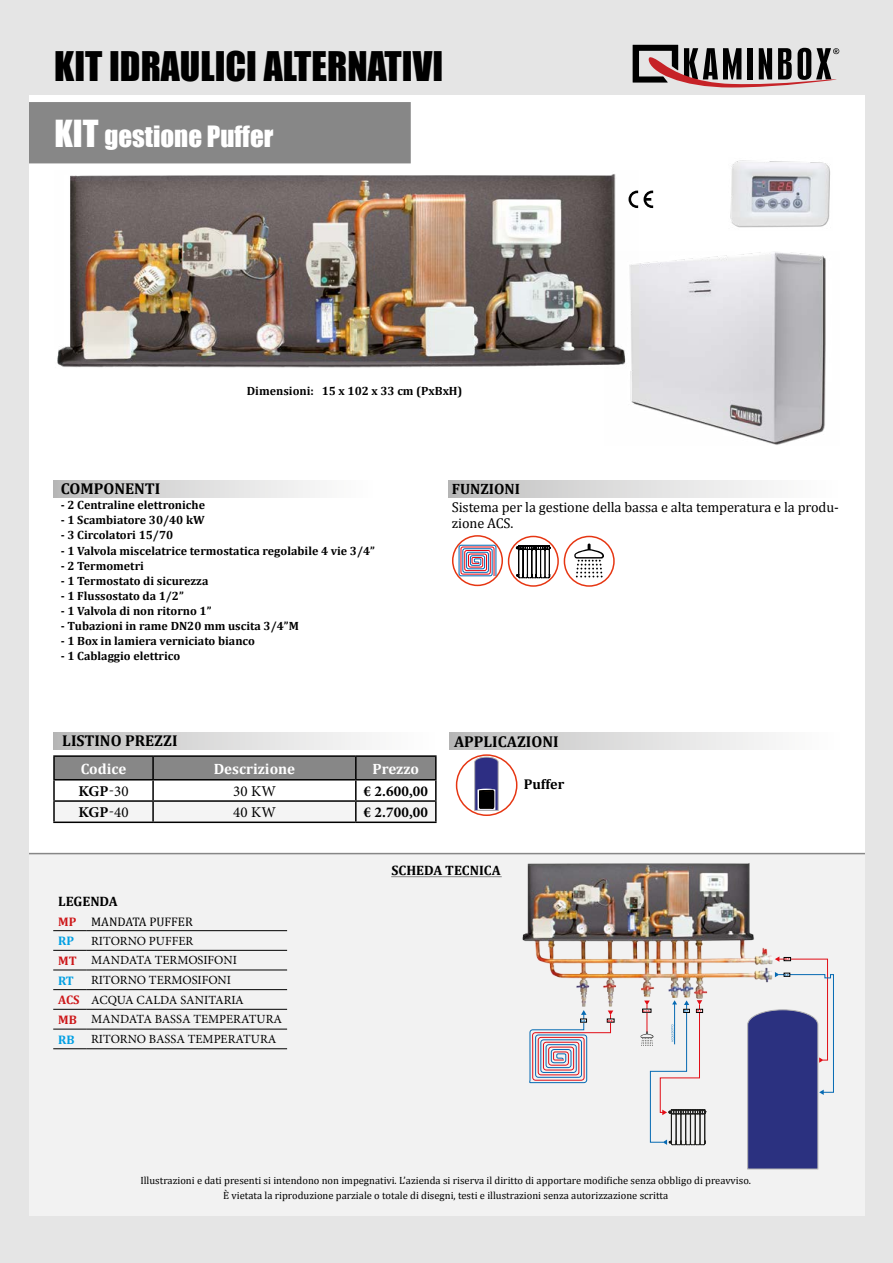
<style>
.page{position:relative;width:893px;height:1263px;background:#fff}
.page>*{position:absolute;margin:0;border:0;box-sizing:border-box;transform-origin:0 0}
.t1{font:37.5px "Impact";color:#000}
.t2{font:27px "Impact";color:#fff}
.t3{font:700 15.75px "Cambria";color:#000}
.t4{font:700 15px "Minion Pro";letter-spacing:.01em;color:#000}
.t5{font:700 15px "Cambria";color:#fff}
.t6{font:700 15px "Cambria";color:#000}
.t7{font:15px "Minion Pro";letter-spacing:.01em;color:#000}
.t8{font:14.25px/15.8px "Cambria";letter-spacing:-.005em;color:#000}
.t9{font:700 14.25px "Cambria";color:#000}
.t10{font:700 13.65px "Cambria";color:#000}
.t11{font:12.45px/19.6px "Minion Pro";color:#000}
.t12{font:12.45px/19.6px "Cambria";color:#000}
.t13{font:700 12.45px "Cambria";color:#009fe3}
.t14{font:700 12px "Cambria";color:#000}
.t15{font:10.5px/15px "Cambria";color:#000;text-align:center}
.t16{font:700 3px "Myriad Pro";color:#0069b4}
.t17{font:700 3px "Myriad Pro";color:#e30613}
.t18{font:700 3px "Myriad Pro";color:#e20e17}
.s1{font-size:34.35px}
.s2{font-weight:400}
.s3{font-weight:700;color:#cd1719}
.s4{font-weight:700;color:#009fe3}
.s5{font-family:"Cambria";font-weight:700;color:#cd1719}
</style>
<div class="page">
<div style="left:0;top:0;width:893px;height:95px;background:#e5e5e5"></div>
<div style="left:0;top:1216px;width:893px;height:47px;background:#e5e5e5"></div>
<div style="left:28px;top:854px;width:837px;height:362px;background:#f2f2f2"></div>
<svg style="left:633px;top:45px;width:206px;height:42px"></svg>
<div style="left:28px;top:102px;width:383px;height:61px;background:#878787"></div>
<svg style="left:644px;top:191px;width:9px;height:17px"></svg>
<img style="left:522px;top:863px;width:250px;height:144px">
<svg style="left:747px;top:956px;width:87px;height:214px"></svg>
<svg style="left:641px;top:1000px;width:65px;height:145px"></svg>
<svg style="left:529px;top:1010px;width:85px;height:73px"></svg>
<hr style="left:53px;top:930px;width:33px;height:1px;background:#000">
<hr style="left:86px;top:930px;width:201px;height:1px;background:#000">
<hr style="left:86px;top:950px;width:201px;height:1px;background:#000">
<hr style="left:53px;top:970px;width:33px;height:1px;background:#000">
<hr style="left:86px;top:970px;width:201px;height:1px;background:#000">
<hr style="left:86px;top:989px;width:201px;height:1px;background:#000">
<hr style="left:53px;top:1009px;width:33px;height:1px;background:#000">
<hr style="left:86px;top:1009px;width:201px;height:1px;background:#000">
<hr style="left:86px;top:1029px;width:201px;height:1px;background:#000">
<hr style="left:86px;top:1048px;width:201px;height:1px;background:#000">
<hr style="left:53px;top:950px;width:33px;height:1px;background:#000">
<hr style="left:53px;top:989px;width:33px;height:1px;background:#000">
<hr style="left:53px;top:1029px;width:33px;height:1px;background:#000">
<hr style="left:53px;top:1048px;width:33px;height:1px;background:#000">
<div style="left:564px;top:536px;width:51px;height:51px;border:2px solid #e63612;border-radius:50%"></div>
<svg style="left:574px;top:543px;width:32px;height:34px"></svg>
<div style="left:508px;top:536px;width:51px;height:51px;border:2px solid #e63612;border-radius:50%"></div>
<svg style="left:516px;top:545px;width:34px;height:33px"></svg>
<div style="left:452px;top:535px;width:51px;height:51px;border:2px solid #e63612;border-radius:50%"></div>
<svg style="left:458px;top:544px;width:39px;height:33px"></svg>
<div style="left:456px;top:754px;width:61px;height:62px;border:2px solid #e63612;border-radius:50%"></div>
<svg style="left:474px;top:756px;width:25px;height:55px"></svg>
<hr style="left:28px;top:853px;width:865px;height:1px;background:#878787">
<div style="left:54px;top:480px;width:320px;height:17px;background:linear-gradient(to right,#bfbfbf,#fff)"></div>
<img style="left:57px;top:174px;width:581px;height:194px">
<div style="left:450px;top:732px;width:391px;height:17px;background:linear-gradient(to right,#bfbfbf,#fff)"></div>
<div style="left:448px;top:480px;width:391px;height:17px;background:linear-gradient(to right,#bfbfbf,#fff)"></div>
<hr style="left:391px;top:876px;width:111px;height:1px;background:#878787">
<div style="left:55px;top:757px;width:380px;height:22px;background:#878787"></div>
<hr style="left:53px;top:755px;width:100px;height:2px;background:#000">
<hr style="left:53px;top:757px;width:2px;height:22px;background:#000">
<hr style="left:153px;top:755px;width:203px;height:2px;background:#000">
<hr style="left:152px;top:757px;width:2px;height:22px;background:#000">
<hr style="left:356px;top:755px;width:81px;height:2px;background:#000">
<hr style="left:355px;top:757px;width:2px;height:22px;background:#000">
<hr style="left:435px;top:757px;width:2px;height:22px;background:#000">
<hr style="left:53px;top:779px;width:100px;height:1px;background:#000">
<hr style="left:53px;top:780px;width:2px;height:20px;background:#000">
<hr style="left:153px;top:779px;width:203px;height:1px;background:#000">
<hr style="left:152px;top:780px;width:2px;height:20px;background:#000">
<hr style="left:356px;top:779px;width:81px;height:1px;background:#000">
<hr style="left:355px;top:780px;width:2px;height:20px;background:#000">
<hr style="left:435px;top:780px;width:2px;height:20px;background:#000">
<hr style="left:53px;top:800px;width:100px;height:2px;background:#000">
<hr style="left:153px;top:800px;width:203px;height:2px;background:#000">
<hr style="left:356px;top:800px;width:81px;height:2px;background:#000">
<div style="left:53px;top:801px;width:384px;height:20px;background:#f4f4f4"></div>
<hr style="left:53px;top:821px;width:100px;height:2px;background:#000">
<hr style="left:153px;top:821px;width:203px;height:2px;background:#000">
<hr style="left:356px;top:821px;width:81px;height:2px;background:#000">
<div style="left:53px;top:732px;width:383px;height:17px;background:linear-gradient(to right,#bfbfbf,#fff)"></div>
<img style="left:605px;top:251px;width:221px;height:194px">
<img style="left:730px;top:160px;width:100px;height:68px">
<div style="left:0;top:0;width:28px;height:1263px;background:#e5e5e5"></div>
<div style="left:865px;top:0;width:28px;height:1263px;background:#e5e5e5"></div>
<h1 class="t1" style="left:54px;top:37px;width:390px">KIT IDRAULICI ALTERNATIVI</h1>
<h2 class="t2" style="left:54px;top:115px;width:221px"><span class="s1">KIT</span> gestione Puffer</h2>
<p class="t14" style="left:247px;top:382px;width:217px">Dimensioni: 15 x 102 x 33 cm (PxBxH)</p>
<h3 class="t3" style="left:61px;top:477px;width:101px">COMPONENTI</h3>
<p class="t14" style="left:61px;top:497px;width:146px">- 2 Centraline elettroniche</p>
<p class="t14" style="left:61px;top:512px;width:145px">- 1 Scambiatore 30/40 kW</p>
<p class="t14" style="left:61px;top:527px;width:114px">- 3 Circolatori 15/70</p>
<p class="t14" style="left:61px;top:542px;width:316px">- 1 Valvola miscelatrice termostatica regolabile 4 vie 3/4”</p>
<p class="t14" style="left:61px;top:557px;width:85px">- 2 Termometri</p>
<p class="t14" style="left:61px;top:572px;width:149px">- 1 Termostato di sicurezza</p>
<p class="t14" style="left:61px;top:587px;width:125px">- 1 Flussostato da 1/2”</p>
<p class="t14" style="left:61px;top:602px;width:152px">- 1 Valvola di non ritorno 1”</p>
<p class="t14" style="left:61px;top:617px;width:240px">- Tubazioni in rame DN20 mm uscita 3/4”M</p>
<p class="t14" style="left:61px;top:632px;width:196px">- 1 Box in lamiera verniciato bianco</p>
<p class="t14" style="left:61px;top:647px;width:121px">- 1 Cablaggio elettrico</p>
<p class="t6" style="left:452px;top:478px;width:70px">FUNZIONI</p>
<p class="t8" style="left:452px;top:499px;width:389px">Sistema per la gestione della bassa e alta temperatura e la produ&shy;zione ACS.</p>
<h3 class="t3" style="left:62px;top:730px;width:117px">LISTINO PREZZI</h3>
<p class="t5" style="left:81px;top:758px;width:47px">Codice</p>
<p class="t5" style="left:214px;top:758px;width:83px">Descrizione</p>
<p class="t5" style="left:372px;top:758px;width:48px">Prezzo</p>
<p class="t4" style="left:78px;top:780px;width:52px">KGP<span class="s2">-30</span></p>
<p class="t7" style="left:233px;top:781px;width:44px">30 KW</p>
<p class="t4" style="left:364px;top:780px;width:66px">€ 2.600,00</p>
<p class="t4" style="left:78px;top:802px;width:52px">KGP<span class="s2">-40</span></p>
<p class="t7" style="left:233px;top:802px;width:44px">40 KW</p>
<p class="t4" style="left:364px;top:802px;width:66px">€ 2.700,00</p>
<h3 class="t3" style="left:454px;top:730px;width:106px">APPLICAZIONI</h3>
<p class="t9" style="left:524px;top:774px;width:42px">Puffer</p>
<p class="t10" style="left:58px;top:891px;width:61px">LEGENDA</p>
<p class="t12" style="left:58px;top:911px;width:136px"><span class="s3">MP</span> MANDATA PUFFER<br><span class="s4">RP</span></p>
<p class="t11" style="left:58px;top:931px;width:180px;text-indent:33px">RITORNO PUFFER<br><span class="s5">MT</span> MANDATA TERMOSIFONI</p>
<p class="t13" style="left:58px;top:972px;width:17px">RT</p>
<p class="t11" style="left:58px;top:970px;width:225px;text-indent:33px">RITORNO TERMOSIFONI<br><span class="s5">ACS</span> ACQUA CALDA SANITARIA<br><span class="s5">MB</span> MANDATA BASSA TEMPERATURA</p>
<p class="t13" style="left:58px;top:1031px;width:18px">RB</p>
<p class="t11" style="left:91px;top:1029px;width:187px">RITORNO BASSA TEMPERATURA</p>
<p class="t10" style="left:391px;top:861px;width:111px">SCHEDA TECNICA</p>
<p class="t16" style="left:581px;top:1018px;width:7px">R.B.</p>
<p class="t17" style="left:608px;top:1018px;width:7px">M.B.</p>
<p class="t17" style="left:643px;top:1009px;width:9px">A.C.S.</p>
<p class="t16" style="left:684px;top:1009px;width:6px">R.T.</p>
<p class="t18" style="left:784px;top:957px;width:7px">M.P.</p>
<p class="t16" style="left:784px;top:973px;width:7px">R.P.</p>
<p class="t15" style="left:140px;top:1173px;width:612px">Illustrazioni e dati presenti si intendono non impegnativi. L’azienda si riserva il diritto di apportare modifiche senza obbligo di preavviso.<br>È vietata la riproduzione parziale o totale di disegni, testi e illustrazioni senza autorizzazione scritta</p>
</div>
